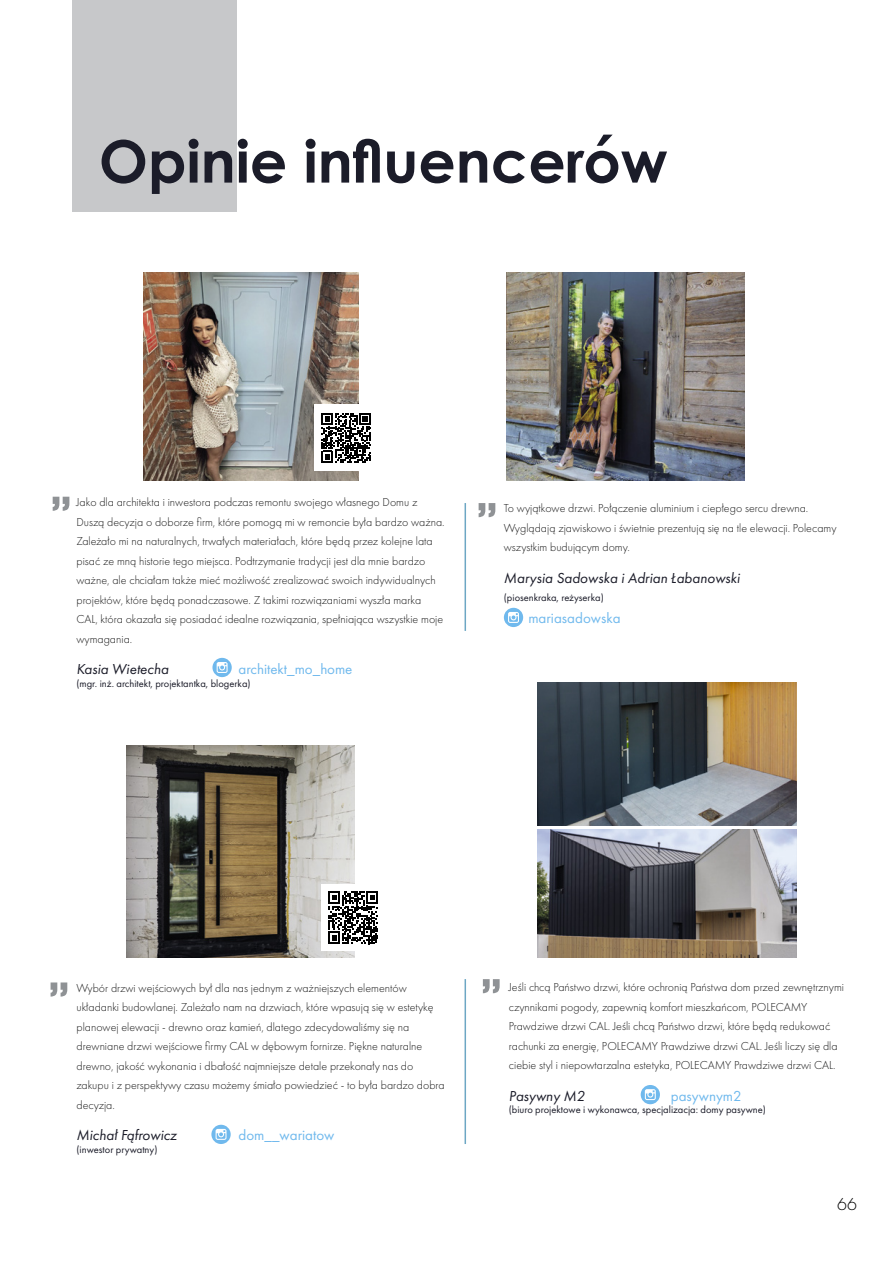
<style>
.page{position:relative;width:893px;height:1263px;background:#fff}
.page>*{position:absolute;margin:0;border:0;box-sizing:border-box;transform-origin:0 0}
.t1{font:700 58.5px "Century Gothic Pro";color:#1b1c29}
.t2{font:54px "Ambient";color:#8f9295}
.t3{font:300 18px "Futura PT";color:#000}
.t4{font:italic 15px "Futura PT";color:#1b1c29}
.t5{font:15px "Futura PT";color:#70b9ed}
.t6{font:300 12px/19.5px "Futura PT";color:#191919}
.t7{font:10.5px "Futura PT";color:#1b1c29}
</style>
<div class="page">
<img style="left:127px;top:746px;width:228px;height:211px">
<div style="left:321px;top:884px;width:67px;height:66px;background:#fff"></div>
<hr style="left:465px;top:503px;width:1px;height:128px;background:#6da7c4">
<hr style="left:465px;top:979px;width:1px;height:165px;background:#6da7c4">
<div style="left:72px;top:0;width:165px;height:212px;background:#c7c8ca"></div>
<img style="left:507px;top:272px;width:238px;height:208px">
<img style="left:537px;top:830px;width:259px;height:127px">
<img style="left:537px;top:682px;width:259px;height:143px">
<svg style="left:328px;top:891px;width:50px;height:53px"></svg>
<img style="left:143px;top:272px;width:216px;height:208px">
<div style="left:314px;top:404px;width:67px;height:67px;background:#fff"></div>
<svg style="left:321px;top:413px;width:50px;height:50px"></svg>
<svg style="left:212px;top:658px;width:20px;height:19px"></svg>
<svg style="left:211px;top:1125px;width:20px;height:19px"></svg>
<svg style="left:641px;top:1085px;width:19px;height:19px"></svg>
<svg style="left:504px;top:608px;width:19px;height:19px"></svg>
<h1 class="t1" style="left:99px;top:125px;width:570px">Opinie influencerów</h1>
<h2 class="t2" style="left:49px;top:460px;width:27px">„</h2>
<p class="t6" style="left:76px;top:492px;width:370px">Jako dla architekta i inwestora podczas remontu swojego własnego Domu z Duszą decyzja o doborze firm, które pomogą mi w remoncie była bardzo ważna.<br>Zależało mi na naturalnych, trwałych materiałach, które będą przez kolejne lata pisać ze mną historie tego miejsca. Podtrzymanie tradycji jest dla mnie bardzo ważne, ale chciałam także mieć możliwość zrealizować swoich indywidualnych projektów, które będą ponadczasowe. Z takimi rozwiązaniami wyszła marka CAL, która okazała się posiadać idealne rozwiązania, spełniająca wszystkie moje wymagania.</p>
<p class="t4" style="left:76px;top:660px;width:94px">Kasia Wietecha</p>
<p class="t5" style="left:238px;top:660px;width:115px">architekt_mo_home</p>
<p class="t7" style="left:76px;top:677px;width:176px">(mgr. inż. architekt, projektantka, blogerka)</p>
<h2 class="t2" style="left:475px;top:467px;width:27px">„</h2>
<p class="t6" style="left:504px;top:498px;width:334px">To wyjątkowe drzwi. Połączenie aluminium i ciepłego sercu drewna.<br>Wyglądają zjawiskowo i świetnie prezentują się na tle elewacji. Polecamy wszystkim budującym domy.</p>
<p class="t4" style="left:504px;top:569px;width:238px">Marysia Sadowska i Adrian Łabanowski</p>
<p class="t7" style="left:504px;top:591px;width:101px">(piosenkraka, reżyserka)</p>
<p class="t5" style="left:528px;top:609px;width:94px">mariasadowska</p>
<h2 class="t2" style="left:47px;top:946px;width:27px">„</h2>
<h2 class="t2" style="left:479px;top:943px;width:27px">„</h2>
<p class="t6" style="left:76px;top:978px;width:370px">Wybór drzwi wejściowych był dla nas jednym z ważniejszych elementów układanki budowlanej. Zależało nam na drzwiach, które wpasują się w estetykę planowej elewacji - drewno oraz kamień, dlatego zdecydowaliśmy się na drewniane drzwi wejściowe firmy CAL w dębowym fornirze. Piękne naturalne drewno, jakość wykonania i dbałość najmniejsze detale przekonały nas do zakupu i z perspektywy czasu możemy śmiało powiedzieć - to była bardzo dobra decyzja.</p>
<p class="t4" style="left:76px;top:1126px;width:102px">Michał Fąfrowicz</p>
<p class="t5" style="left:238px;top:1126px;width:97px">dom__wariatow</p>
<p class="t7" style="left:76px;top:1143px;width:82px">(inwestor prywatny)</p>
<p class="t6" style="left:509px;top:977px;width:337px">Jeśli chcą Państwo drzwi, które ochronią Państwa dom przed zewnętrznymi czynnikami pogody, zapewnią komfort mieszkańcom, POLECAMY Prawdziwe drzwi CAL. Jeśli chcą Państwo drzwi, które będą redukować rachunki za energię, POLECAMY Prawdziwe drzwi CAL. Jeśli liczy się dla ciebie styl i niepowtarzalna estetyka, POLECAMY Prawdziwe drzwi CAL.</p>
<p class="t4" style="left:509px;top:1087px;width:78px">Pasywny M2</p>
<p class="t5" style="left:671px;top:1087px;width:72px">pasywnym2</p>
<p class="t7" style="left:509px;top:1103px;width:259px">(biuro projektowe i wykonawca, specjalizacja: domy pasywne)</p>
<h3 class="t3" style="left:837px;top:1194px;width:21px">66</h3>
</div>
